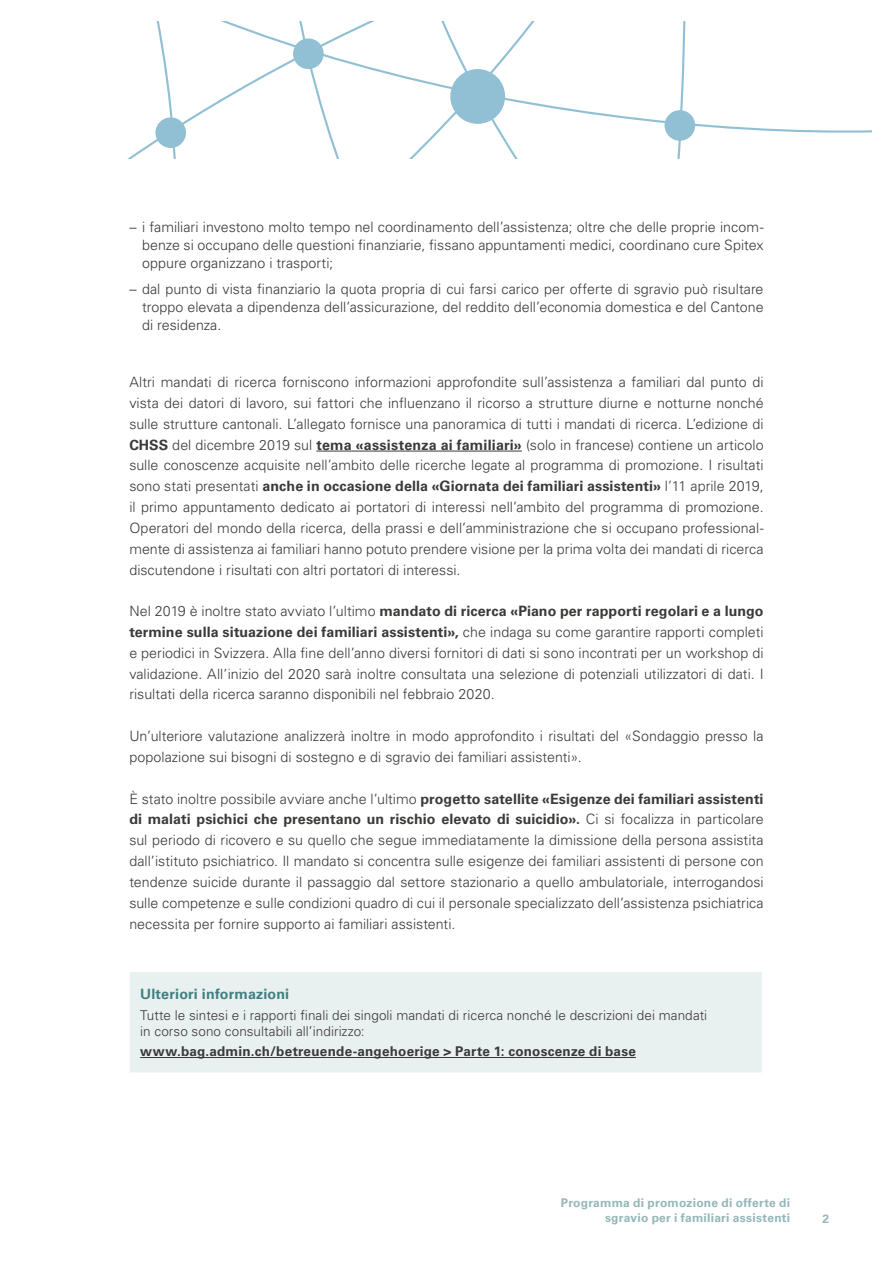
<style>
.page{position:relative;width:893px;height:1263px;background:#fff}
.page>*{position:absolute;margin:0;border:0;box-sizing:border-box;transform-origin:0 0}
.t1{font:300 14.25px/20.9px "Univers LT";color:#3a3a39;text-align:justify}
.t2{font:700 14.25px "Univers LT";letter-spacing:.01em;color:#418082}
.t3{font:300 13.5px/16.2px "Univers LT";letter-spacing:.005em;color:#3a3a39}
.t4{font:700 13.5px "Univers LT";letter-spacing:.015em;color:#3a3a39}
.t5{font:700 12px/15px "Univers LT";letter-spacing:.02em;color:#94b7b8;text-align:right}
.s1{font-family:"Univers LT Std"}
.s2{font-weight:700}
</style>
<div class="page">
<svg style="left:129px;top:21px;width:743px;height:137px"></svg>
<div style="left:665px;top:110px;width:30px;height:31px;background:#91c0d4;border-radius:50%"></div>
<div style="left:155px;top:117px;width:31px;height:31px;background:#91c0d4;border-radius:50%"></div>
<div style="left:293px;top:38px;width:31px;height:31px;background:#91c0d4;border-radius:50%"></div>
<div style="left:450px;top:69px;width:55px;height:55px;background:#91c0d4;border-radius:50%"></div>
<div style="left:130px;top:971px;width:633px;height:102px;background:#e9f0f0"></div>
<hr style="left:129px;top:970px;width:635px;height:2px;background:#fff">
<hr style="left:129px;top:1072px;width:635px;height:2px;background:#fff">
<hr style="left:762px;top:972px;width:2px;height:100px;background:#fff">
<hr style="left:140px;top:1057px;width:496px;height:1px;background:#3a3a39">
<hr style="left:316px;top:451px;width:206px;height:1px;background:#3a3a39">
<p class="t1" style="left:142px;top:218px;width:623px;line-height:18px;text-indent:-13px"><span class="s1">–</span> i familiari investono molto tempo nel coordinamento dell’assistenza; oltre che delle proprie incom&shy;benze si occupano delle questioni finanziarie, fissano appuntamenti medici, coordinano cure Spitex oppure organizzano i trasporti;</p>
<p class="t1" style="left:142px;top:280px;width:623px;line-height:18px;text-indent:-13px"><span class="s1">–</span> dal punto di vista finanziario la quota propria di cui farsi carico per offerte di sgravio può risultare troppo elevata a dipendenza dell’assicurazione, del reddito dell’economia domestica e del Cantone di residenza.</p>
<p class="t1" style="left:129px;top:372px;width:636px">Altri mandati di ricerca forniscono informazioni approfondite sull’assistenza a familiari dal punto di vista dei datori di lavoro, sui fattori che influenzano il ricorso a strutture diurne e notturne nonché sulle strutture cantonali. L’allegato fornisce una panoramica di tutti i mandati di ricerca. L’edizione di <span class="s2">CHSS</span> del dicembre 2019 sul <span class="s2">tema «assistenza ai familiari»</span> (solo in francese) contiene un articolo sulle conoscenze acquisite nell’ambito delle ricerche legate al programma di promozione. I risultati sono stati presentati <span class="s2">anche in occasione della «Giornata dei familiari assistenti»</span> l’11 aprile 2019, il primo appuntamento dedicato ai portatori di interessi nell’ambito del programma di promozione.<br>Operatori del mondo della ricerca, della prassi e dell’amministrazione che si occupano professional&shy;mente di assistenza ai familiari hanno potuto prendere visione per la prima volta dei mandati di ricerca discutendone i risultati con altri portatori di interessi.</p>
<p class="t1" style="left:129px;top:601px;width:636px">Nel 2019 è inoltre stato avviato l’ultimo <span class="s2">mandato di ricerca «Piano per rapporti regolari e a lungo termine sulla situazione dei familiari assistenti»,</span> che indaga su come garantire rapporti completi e periodici in Svizzera. Alla fine dell’anno diversi fornitori di dati si sono incontrati per un workshop di validazione. All’inizio del 2020 sarà inoltre consultata una selezione di potenziali utilizzatori di dati. I risultati della ricerca saranno disponibili nel febbraio 2020.</p>
<p class="t1" style="left:129px;top:726px;width:636px">Un’ulteriore valutazione analizzerà inoltre in modo approfondito i risultati del «Sondaggio presso la popolazione sui bisogni di sostegno e di sgravio dei familiari assistenti».</p>
<p class="t1" style="left:129px;top:788px;width:636px">È stato inoltre possibile avviare anche l’ultimo <span class="s2">progetto satellite «Esigenze dei familiari assistenti di malati psichici che presentano un rischio elevato di suicidio».</span> Ci si focalizza in particolare sul periodo di ricovero e su quello che segue immediatamente la dimissione della persona assistita dall’istituto psichiatrico. Il mandato si concentra sulle esigenze dei familiari assistenti di persone con tendenze suicide durante il passaggio dal settore stazionario a quello ambulatoriale, interrogandosi sulle competenze e sulle condizioni quadro di cui il personale specializzato dell’assistenza psichiatrica necessita per fornire supporto ai familiari assistenti.</p>
<p class="t2" style="left:140px;top:986px;width:151px">Ulteriori informazioni</p>
<p class="t3" style="left:140px;top:1007px;width:569px">Tutte le sintesi e i rapporti finali dei singoli mandati di ricerca nonché le descrizioni dei mandati in corso sono consultabili all’indirizzo:</p>
<p class="t4" style="left:140px;top:1043px;width:497px">www.bag.admin.ch/betreuende-angehoerige &gt; Parte 1: conoscenze di base</p>
<p class="t5" style="left:561px;top:1195px;width:231px">Programma di promozione di offerte di sgravio per i familiari assistenti</p>
<p class="t5" style="left:822px;top:1211px;width:8px">2</p>
</div>
